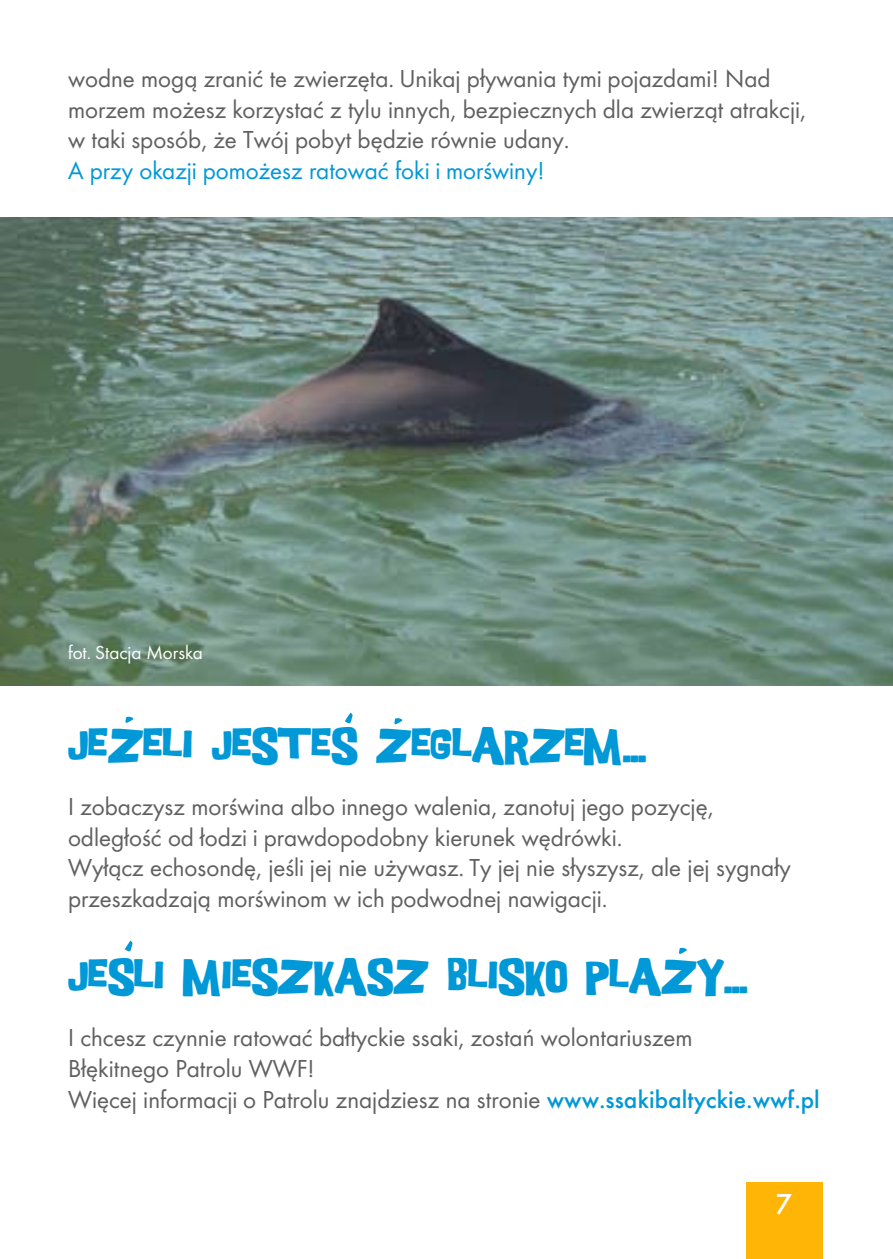
<style>
.page{position:relative;width:893px;height:1259px;background:#fff}
.page>*{position:absolute;margin:0;border:0;box-sizing:border-box;transform-origin:0 0}
.t1{font:39px "Good Girl";color:#0098d6}
.t2{font:500 30px "Futura TOT";color:#fff}
.t3{font:25.5px/30.6px "Futura TOT Boo";color:#616060}
.t4{font:25.5px "Futura TOT Boo";color:#0098d6}
.t5{font:19.5px "Futura TOT Boo";color:#fff}
.s1{font-family:"Futura TOT";font-weight:500;color:#0098d6}
</style>
<div class="page">
<svg style="left:125px;top:716px;width:9px;height:7px"></svg>
<svg style="left:124px;top:940px;width:9px;height:11px"></svg>
<svg style="left:344px;top:712px;width:9px;height:11px"></svg>
<svg style="left:394px;top:718px;width:9px;height:7px"></svg>
<svg style="left:679px;top:947px;width:8px;height:7px"></svg>
<img style="left:0;top:217px;width:893px;height:468px">
<div style="left:746px;top:1182px;width:76px;height:77px;background:#ffb506"></div>
<p class="t3" style="left:68px;top:63px;width:739px">wodne mogą zranić te zwierzęta. Unikaj pływania tymi pojazdami! Nad morzem możesz korzystać z tylu innych, bezpiecznych dla zwierząt atrakcji, w taki sposób, że Twój pobyt będzie równie udany.</p>
<p class="t4" style="left:68px;top:155px;width:478px">A przy okazji pomożesz ratować foki i morświny!</p>
<p class="t5" style="left:68px;top:641px;width:136px">fot. Stacja Morska</p>
<h1 class="t1" style="left:68px;top:726px;width:579px">JEZELI JESTES ZEGLARZEM...</h1>
<p class="t3" style="left:68px;top:791px;width:724px">I zobaczysz morświna albo innego walenia, zanotuj jego pozycję, odległość od łodzi i prawdopodobny kierunek wędrówki.<br>Wyłącz echosondę, jeśli jej nie używasz. Ty jej nie słyszysz, ale jej sygnały przeszkadzają morświnom w ich podwodnej nawigacji.</p>
<h1 class="t1" style="left:68px;top:957px;width:681px">JESLI MIESZKASZ BLISKO PLAZY...</h1>
<p class="t3" style="left:68px;top:1022px;width:753px">I chcesz czynnie ratować bałtyckie ssaki, zostań wolontariuszem<br>Błękitnego Patrolu WWF!<br>Więcej informacji o Patrolu znajdziesz na stronie <span class="s1">www.ssakibaltyckie.wwf.pl</span></p>
<p class="t2" style="left:776px;top:1186px;width:19px">7</p>
</div>
